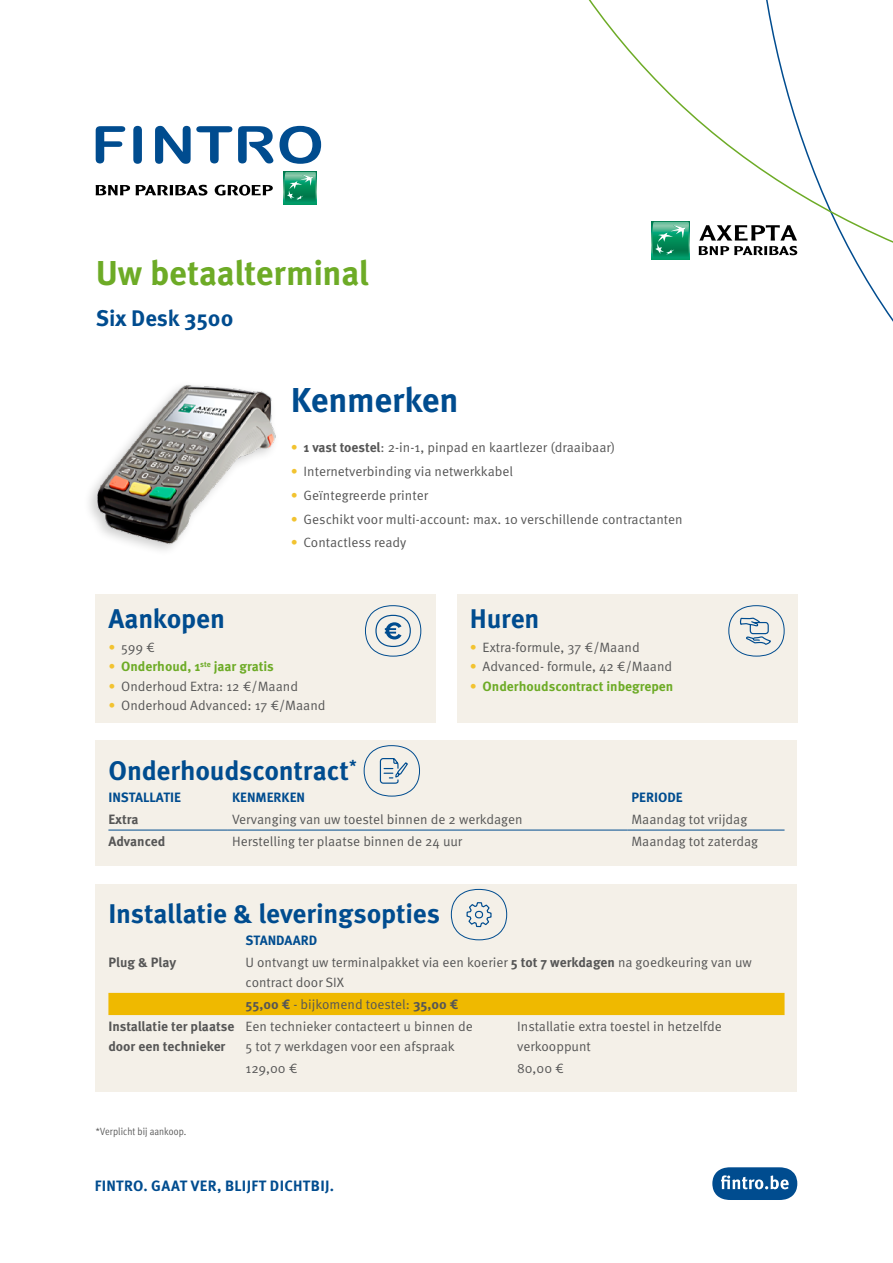
<style>
.page{position:relative;width:893px;height:1263px;background:#fff}
.page>*{position:absolute;margin:0;border:0;box-sizing:border-box;transform-origin:0 0}
.t1{font:700 34.5px "Meta OT";letter-spacing:-.005em;color:#6dab26}
.t2{font:700 34.5px "Meta OT";letter-spacing:-.005em;color:#004c8f}
.t3{font:700 27px "Meta OT";letter-spacing:-.01em;color:#004c8f}
.t4{font:700 22.5px "Meta OT";letter-spacing:-.005em;color:#004c8f}
.t5{font:700 15px "Meta OT";letter-spacing:.02em;color:#004c8f}
.t6{font:13.5px/19.5px "Meta OT Norm";color:#565656}
.t7{font:700 13.5px/19.5px "Meta OT";color:#565656}
.t8{font:700 13.5px "Meta OT";color:#6dab26}
.t9{font:700 13.5px "Meta OT";color:#004c8f}
.t10{font:10.5px "Meta OT Cond Norm";letter-spacing:.005em;color:#565656}
.s1{color:#f2c330}
.s2{font-family:"Meta OT";font-weight:700}
.s3{font-family:"Meta OT Norm";font-weight:400;color:#f2c330}
</style>
<div class="page">
<svg style="left:712px;top:1167px;width:85px;height:33px"></svg>
<svg style="left:588px;top:0;width:305px;height:322px"></svg>
<svg style="left:96px;top:126px;width:29px;height:37px"></svg>
<svg style="left:133px;top:126px;width:9px;height:38px"></svg>
<svg style="left:155px;top:126px;width:77px;height:38px"></svg>
<svg style="left:280px;top:126px;width:41px;height:38px"></svg>
<svg style="left:238px;top:126px;width:35px;height:37px"></svg>
<svg style="left:96px;top:185px;width:34px;height:10px"></svg>
<svg style="left:136px;top:185px;width:71px;height:11px"></svg>
<svg style="left:215px;top:185px;width:58px;height:11px"></svg>
<svg style="left:284px;top:171px;width:33px;height:33px"></svg>
<svg style="left:284px;top:172px;width:32px;height:31px"></svg>
<img style="left:96px;top:385px;width:180px;height:159px">
<div style="left:96px;top:595px;width:340px;height:128px;background:#f4f0e8"></div>
<div style="left:457px;top:595px;width:340px;height:128px;background:#f4f0e8"></div>
<svg style="left:365px;top:605px;width:57px;height:52px"></svg>
<svg style="left:728px;top:605px;width:57px;height:52px"></svg>
<div style="left:96px;top:740px;width:701px;height:126px;background:#f4f0e8"></div>
<hr style="left:108px;top:830px;width:120px;height:1px;background:#004c8f">
<hr style="left:228px;top:830px;width:399px;height:1px;background:#004c8f">
<hr style="left:627px;top:830px;width:157px;height:1px;background:#004c8f">
<svg style="left:363px;top:745px;width:57px;height:52px"></svg>
<div style="left:96px;top:884px;width:701px;height:208px;background:#f4f0e8"></div>
<div style="left:108px;top:993px;width:676px;height:22px;background:#efb900"></div>
<svg style="left:451px;top:889px;width:56px;height:52px"></svg>
<h1 class="t1" style="left:96px;top:252px;width:275px">Uw betaalterminal</h1>
<h3 class="t4" style="left:96px;top:304px;width:139px">Six Desk 3500</h3>
<h1 class="t2" style="left:291px;top:378px;width:169px">Kenmerken</h1>
<p class="t6" style="left:291px;top:438px;width:326px"><span class="s1">•</span> <span class="s2">1 vast toestel</span>: 2-in-1, pinpad en kaartlezer (draaibaar)</p>
<p class="t6" style="left:291px;top:462px;width:224px"><span class="s1">•</span> Internetverbinding via netwerkkabel</p>
<p class="t6" style="left:291px;top:486px;width:139px"><span class="s1">•</span> Geïntegreerde printer</p>
<p class="t6" style="left:291px;top:509px;width:393px"><span class="s1">•</span> Geschikt voor multi-account: max. 10 verschillende contractanten</p>
<p class="t6" style="left:291px;top:533px;width:117px"><span class="s1">•</span> Contactless ready</p>
<h2 class="t3" style="left:108px;top:601px;width:118px">Aankopen</h2>
<p class="t6" style="left:108px;top:637px;width:48px"><span class="s1">•</span> 599 €</p>
<p class="t8" style="left:108px;top:658px;width:167px"><span class="s3">•</span> Onderhoud, 1<sup>ste</sup> jaar gratis</p>
<p class="t6" style="left:108px;top:676px;width:191px"><span class="s1">•</span> Onderhoud Extra: 12 €/Maand</p>
<p class="t6" style="left:108px;top:696px;width:219px"><span class="s1">•</span> Onderhoud Advanced: 17 €/Maand</p>
<h2 class="t3" style="left:470px;top:601px;width:71px">Huren</h2>
<p class="t6" style="left:470px;top:637px;width:171px"><span class="s1">•</span> Extra-formule, 37 €/Maand</p>
<p class="t6" style="left:470px;top:657px;width:204px"><span class="s1">•</span> Advanced- formule, 42 €/Maand</p>
<p class="t8" style="left:470px;top:677px;width:205px"><span class="s3">•</span> Onderhoudscontract inbegrepen</p>
<h2 class="t3" style="left:108px;top:753px;width:250px">Onderhoudscontract<sup>*</sup></h2>
<p class="t9" style="left:108px;top:789px;width:74px">INSTALLATIE</p>
<p class="t9" style="left:232px;top:789px;width:74px">KENMERKEN</p>
<p class="t9" style="left:631px;top:789px;width:53px">PERIODE</p>
<p class="t7" style="left:108px;top:810px;width:32px">Extra</p>
<p class="t6" style="left:232px;top:810px;width:292px">Vervanging van uw toestel binnen de 2 werkdagen</p>
<p class="t6" style="left:631px;top:810px;width:117px">Maandag tot vrijdag</p>
<p class="t7" style="left:108px;top:832px;width:58px">Advanced</p>
<p class="t6" style="left:232px;top:832px;width:232px">Herstelling ter plaatse binnen de 24 uur</p>
<p class="t6" style="left:631px;top:832px;width:128px">Maandag tot zaterdag</p>
<h2 class="t3" style="left:108px;top:896px;width:333px">Installatie &amp; leveringsopties</h2>
<p class="t9" style="left:246px;top:932px;width:73px">STANDAARD</p>
<p class="t7" style="left:108px;top:953px;width:69px">Plug &amp; Play</p>
<p class="t6" style="left:246px;top:953px;width:508px">U ontvangt uw terminalpakket via een koerier <span class="s2">5 tot 7 werkdagen</span> na goedkeuring van uw contract door SIX</p>
<p class="t6" style="left:246px;top:995px;width:214px"><span class="s2">55,00 €</span> - bijkomend toestel: <span class="s2">35,00 €</span></p>
<p class="t7" style="left:108px;top:1017px;width:127px">Installatie ter plaatse door een technieker</p>
<p class="t6" style="left:246px;top:1017px;width:229px">Een technieker contacteert u binnen de<br>5 tot 7 werkdagen voor een afspraak</p>
<p class="t6" style="left:517px;top:1017px;width:206px">Installatie extra toestel in hetzelfde verkooppunt</p>
<p class="t6" style="left:246px;top:1059px;width:54px">129,00 €</p>
<p class="t6" style="left:517px;top:1059px;width:48px">80,00 €</p>
<p class="t10" style="left:96px;top:1125px;width:92px">*Verplicht bij aankoop.</p>
<p class="t5" style="left:95px;top:1176px;width:241px">FINTRO. GAAT VER, BLIJFT DICHTBIJ.</p>
</div>
